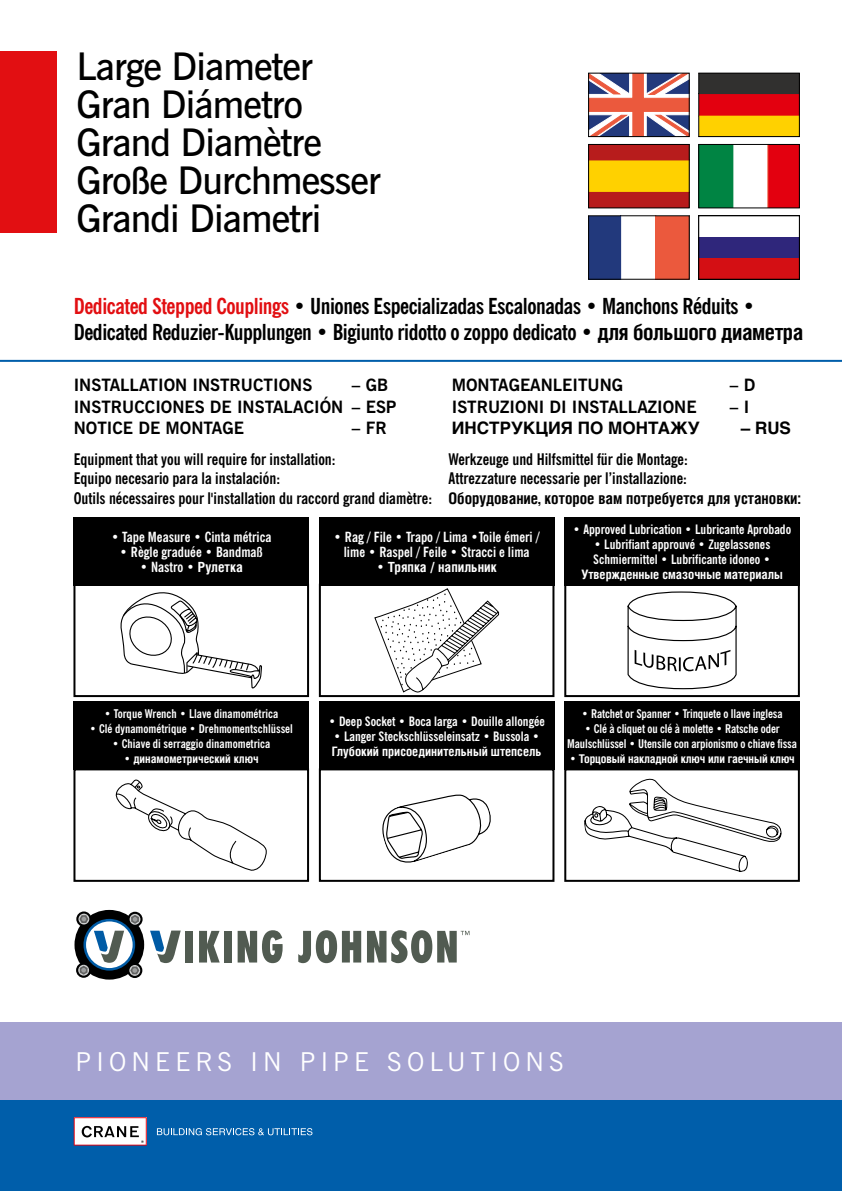
<style>
.page{position:relative;width:842px;height:1191px;background:#fff}
.page>*{position:absolute;margin:0;border:0;box-sizing:border-box;transform-origin:0 0}
.t1{font:600 38px/38px "News Gothic BT";letter-spacing:-.025em;color:#000}
.t2{font:26px "News Gothic BT";letter-spacing:.2em;color:#fff}
.t3{font:700 condensed 22px/26px "News Gothic BT";letter-spacing:-.02em;color:#000}
.t4{font:700 17px/21.6px "News Gothic BT";color:#000}
.t5{font:700 17px "Helios";color:#000}
.t6{font:700 condensed 16px/19.6px "News Gothic BT";color:#000}
.t7{font:700 16px "Helios Cond";color:#000}
.t8{font:700 condensed 14px/15px "News Gothic BT";color:#fff;text-align:center}
.t9{font:700 14px "Helios Cond";color:#fff}
.t10{font:700 condensed 13px/15px "News Gothic BT";color:#fff}
.t11{font:700 13px "Helios Cond";color:#fff}
.t12{font:700 condensed 12px/15px "News Gothic BT";letter-spacing:-.01em;color:#fff;text-align:center}
.t13{font:700 12px "Helios Cond";letter-spacing:-.01em;color:#fff}
.s1{color:#e20f12}
.s2{font-family:"Helios Cond";font-stretch:normal}
.s3{font-family:"News Gothic BT";font-stretch:condensed}
</style>
<div class="page">
<div style="left:0;top:1022px;width:842px;height:79px;background:#a5a3d1"></div>
<div style="left:0;top:1100px;width:842px;height:91px;background:#005eaa"></div>
<svg style="left:74px;top:1117px;width:73px;height:28px;background:#dbcbcc"></svg>
<svg style="left:157px;top:1128px;width:155px;height:7px"></svg>
<div style="left:185px;top:931px;width:8px;height:31px;background:#515b51"></div>
<svg style="left:199px;top:931px;width:21px;height:31px"></svg>
<div style="left:224px;top:931px;width:8px;height:31px;background:#515b51"></div>
<svg style="left:238px;top:930px;width:45px;height:33px"></svg>
<svg style="left:298px;top:930px;width:63px;height:33px"></svg>
<svg style="left:150px;top:930px;width:31px;height:33px"></svg>
<div style="left:74px;top:910px;width:70px;height:69px;background:#000;border-radius:50%"></div>
<svg style="left:83px;top:919px;width:52px;height:51px"></svg>
<div style="left:86px;top:921px;width:47px;height:47px;background:#fff;border-radius:50%"></div>
<svg style="left:94px;top:930px;width:30px;height:32px"></svg>
<svg style="left:127px;top:962px;width:15px;height:16px"></svg>
<svg style="left:129px;top:965px;width:11px;height:11px"></svg>
<svg style="left:130px;top:966px;width:9px;height:8px"></svg>
<svg style="left:127px;top:911px;width:16px;height:16px"></svg>
<svg style="left:130px;top:914px;width:10px;height:10px"></svg>
<svg style="left:131px;top:914px;width:8px;height:9px"></svg>
<svg style="left:367px;top:930px;width:102px;height:33px"></svg>
<svg style="left:76px;top:962px;width:15px;height:15px"></svg>
<svg style="left:78px;top:964px;width:11px;height:11px"></svg>
<svg style="left:80px;top:965px;width:8px;height:9px"></svg>
<svg style="left:76px;top:911px;width:15px;height:15px"></svg>
<svg style="left:78px;top:913px;width:11px;height:11px"></svg>
<svg style="left:79px;top:915px;width:9px;height:8px"></svg>
<div style="left:0;top:51px;width:57px;height:181px;background:#e20f12"></div>
<svg style="left:590px;top:75px;width:98px;height:60px"></svg>
<div style="left:588px;top:73px;width:102px;height:64px;border:1px solid #000"></div>
<svg style="left:590px;top:217px;width:98px;height:61px"></svg>
<div style="left:588px;top:215px;width:102px;height:65px;border:1px solid #000"></div>
<svg style="left:700px;top:75px;width:98px;height:60px;background:#b35214"></svg>
<div style="left:698px;top:73px;width:102px;height:64px;border:1px solid #000"></div>
<div style="left:589px;top:144px;width:100px;height:64px;background:#ffd100"></div>
<div style="left:589px;top:144px;width:100px;height:16px;background:#b71c1c"></div>
<div style="left:589px;top:192px;width:100px;height:16px;background:#b71c1c"></div>
<div style="left:588px;top:144px;width:102px;height:64px;border:1px solid #000"></div>
<svg style="left:700px;top:146px;width:98px;height:60px"></svg>
<div style="left:698px;top:144px;width:102px;height:64px;border:1px solid #000"></div>
<svg style="left:120px;top:592px;width:142px;height:96px"></svg>
<div style="left:73px;top:583px;width:236px;height:114px;border:2px solid #000"></div>
<svg style="left:374px;top:589px;width:125px;height:103px"></svg>
<div style="left:319px;top:583px;width:235px;height:114px;border:2px solid #000"></div>
<svg style="left:627px;top:591px;width:110px;height:98px"></svg>
<div style="left:564px;top:583px;width:236px;height:114px;border:2px solid #000"></div>
<div style="left:73px;top:517px;width:236px;height:68px;background:#000"></div>
<div style="left:319px;top:517px;width:235px;height:68px;background:#000"></div>
<div style="left:564px;top:517px;width:236px;height:68px;background:#000"></div>
<svg style="left:116px;top:779px;width:150px;height:91px"></svg>
<div style="left:73px;top:768px;width:236px;height:114px;border:2px solid #000"></div>
<div style="left:73px;top:702px;width:236px;height:68px;background:#000"></div>
<svg style="left:382px;top:794px;width:109px;height:69px"></svg>
<div style="left:319px;top:768px;width:235px;height:114px;border:2px solid #000"></div>
<div style="left:319px;top:702px;width:235px;height:68px;background:#000"></div>
<div style="left:564px;top:768px;width:236px;height:114px;border:2px solid #000"></div>
<div style="left:564px;top:702px;width:236px;height:68px;background:#000"></div>
<svg style="left:584px;top:778px;width:197px;height:94px"></svg>
<hr style="left:0;top:360px;width:842px;height:2px;background:#005eaa">
<div style="left:698px;top:237px;width:102px;height:22px;background:#2f267b"></div>
<div style="left:698px;top:258px;width:102px;height:21px;background:#d40f14"></div>
<div style="left:698px;top:215px;width:102px;height:65px;border:1px solid #000"></div>
<h1 class="t1" style="left:76px;top:47px;width:306px">Large Diameter<br>Gran Diámetro<br>Grand Diamètre<br>Große Durchmesser<br>Grandi Diametri</h1>
<h3 class="t3" style="left:74px;top:293px;width:731px"><span class="s1">Dedicated Stepped Couplings</span> • Uniones Especializadas Escalonadas • Manchons Réduits •<br>Dedicated Reduzier-Kupplungen • Bigiunto ridotto o zoppo dedicato • <span class="s2">для большого диаметра</span></h3>
<h3 class="t4" style="left:74px;top:374px;width:324px;text-indent:278px">– GB<br>INSTRUCCIONES DE INSTALACIÓN – ESP<br>NOTICE DE MONTAGE</h3>
<h3 class="t4" style="left:74px;top:374px;width:240px">INSTALLATION INSTRUCTIONS</h3>
<h3 class="t4" style="left:352px;top:417px;width:36px">– FR</h3>
<h3 class="t4" style="left:452px;top:374px;width:173px">MONTAGEANLEITUNG</h3>
<h3 class="t4" style="left:730px;top:374px;width:27px">– D</h3>
<h3 class="t4" style="left:452px;top:396px;width:246px">ISTRUZIONI DI INSTALLAZIONE</h3>
<h3 class="t4" style="left:730px;top:396px;width:21px">– I</h3>
<h3 class="t5" style="left:452px;top:418px;width:250px">ИНСТРУКЦИЯ ПО МОНТАЖУ</h3>
<h3 class="t5" style="left:741px;top:418px;width:52px">– RUS</h3>
<h3 class="t6" style="left:74px;top:449px;width:360px">Equipment that you will require for installation:<br>Equipo necesario para la instalación:<br>Outils nécessaires pour l'installation du raccord grand diamètre:</h3>
<h3 class="t6" style="left:448px;top:449px;width:241px">Werkzeuge und Hilfsmittel für die Montage:<br>Attrezzature necessarie per l’installazione:</h3>
<h3 class="t7" style="left:448px;top:488px;width:354px">Оборудование, которое вам потребуется для установки:</h3>
<p class="t8" style="left:111px;top:529px;width:162px">• Tape Measure • Cinta métrica</p>
<p class="t8" style="left:120px;top:544px;width:145px">• Règle graduée • Bandmaß</p>
<p class="t8" style="left:140px;top:559px;width:104px">• Nastro • <span class="s2">Рулетка</span></p>
<p class="t8" style="left:334px;top:529px;width:208px">• Rag / File • Trapo / Lima •Toile émeri / lime • Raspel / Feile • Stracci e lima</p>
<p class="t9" style="left:377px;top:558px;width:122px"><span class="s3">•</span> Тряпка / напильник</p>
<p class="t10" style="left:573px;top:521px;width:220px">• Approved Lubrication • Lubricante Aprobado</p>
<p class="t10" style="left:593px;top:536px;width:179px">• Lubrifiant approuvé • Zugelassenes<br>Schmiermittel • Lubrificante idoneo •</p>
<p class="t11" style="left:581px;top:566px;width:203px">Утвержденные смазочные материалы</p>
<p class="t12" style="left:104px;top:706px;width:176px">• Torque Wrench • Llave dinamométrica</p>
<p class="t12" style="left:90px;top:721px;width:205px">• Clé dynamométrique • Drehmomentschlüssel</p>
<p class="t12" style="left:112px;top:736px;width:160px">• Chiave di serraggio dinamometrica</p>
<p class="t13" style="left:124px;top:752px;width:136px"><span class="s3">•</span> динамометрический ключ</p>
<p class="t10" style="left:329px;top:714px;width:218px">• Deep Socket • Boca larga • Douille allongée</p>
<p class="t10" style="left:333px;top:729px;width:208px">• Langer Steckschlüsseleinsatz • Bussola •</p>
<p class="t11" style="left:332px;top:743px;width:211px">Глубокий присоединительный штепсель</p>
<p class="t12" style="left:582px;top:706px;width:202px">• Ratchet or Spanner • Trinquete o llave inglesa</p>
<p class="t12" style="left:567px;top:721px;width:231px">• Clé à cliquet ou clé à molette • Ratsche oder<br>Maulschlüssel • Utensile con arpionismo o chiave fissa</p>
<p class="t13" style="left:569px;top:752px;width:227px"><span class="s3">•</span> Торцовый накладной ключ или гаечный ключ</p>
<h2 class="t2" style="left:76px;top:1046px;width:100px">PI ONEERS</h2>
<h2 class="t2" style="left:250px;top:1046px;width:67px">I N PIPE</h2>
<h2 class="t2" style="left:387px;top:1046px;width:175px">S OL UTI ONS</h2>
</div>
